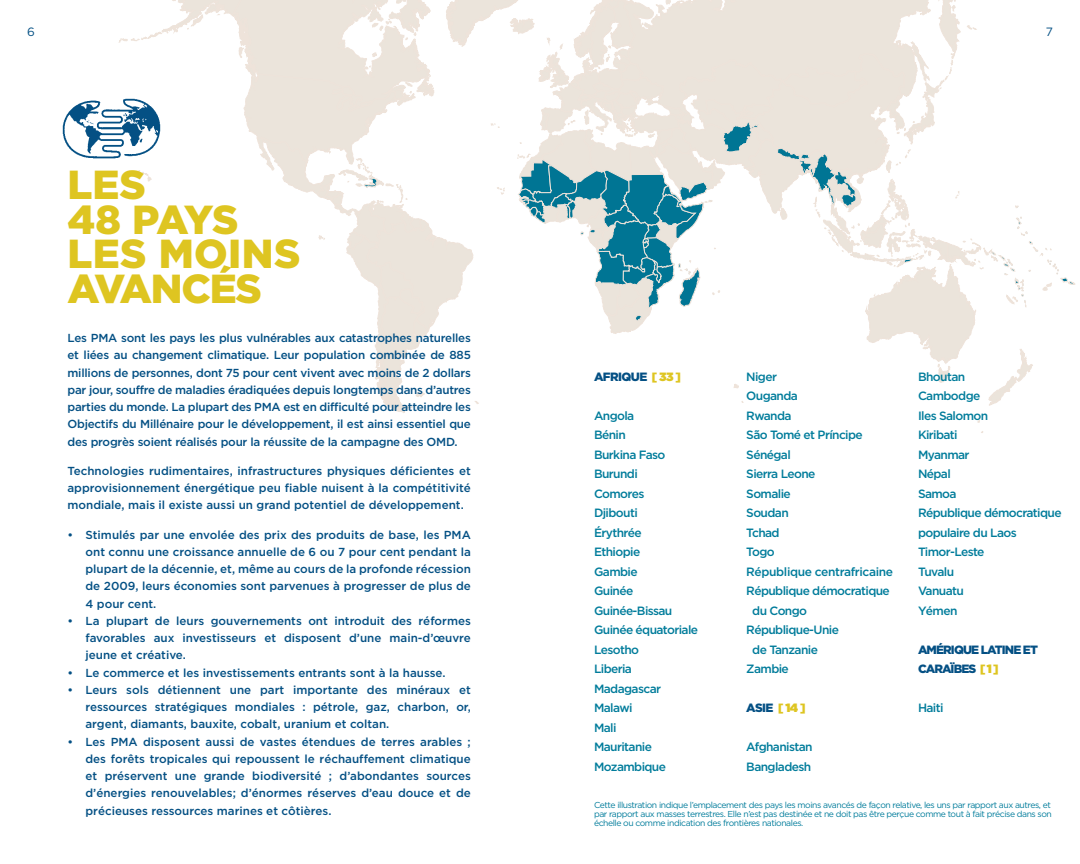
<style>
.page{position:relative;width:1080px;height:864px;background:#fff}
.page>*{position:absolute;margin:0;border:0;box-sizing:border-box;transform-origin:0 0}
.t1{font:900 40.5px/34.5px "Gotham";letter-spacing:-.015em;color:#dec521}
.t2{font:500 12px/19.5px "Gotham";letter-spacing:-.05em;color:#007c9b}
.t3{font:900 12px/19.5px "Gotham";letter-spacing:-.075em;color:#045084}
.t4{font:500 12px "Gotham";letter-spacing:-.03em;color:#007c9b}
.t5{font:900 12px "Gotham";letter-spacing:-.05em;color:#045084}
.t6{font:12px "Gotham";color:#045084}
.t7{font:500 11.7px/17.2px "Gotham";color:#045084;text-align:justify}
.t8{font:8.7px/9px "Gotham";letter-spacing:-.05em;color:#007c9b;text-align:justify}
.s1{color:#dec521}
</style>
<div class="page">
<svg style="left:118px;top:0;width:957px;height:433px"></svg>
<img style="left:62px;top:95px;width:106px;height:65px">
<p class="t6" style="left:27px;top:25px;width:9px">6</p>
<p class="t6" style="left:1046px;top:25px;width:9px">7</p>
<h1 class="t1" style="left:68px;top:167px;width:235px">LES<br>48 PAYS<br>LES MOINS<br>AVANCÉS</h1>
<p class="t7" style="left:68px;top:329px;width:405px">Les PMA sont les pays les plus vulnérables aux catastrophes naturelles et liées au changement climatique. Leur population combinée de 885 millions de personnes, dont 75 pour cent vivent avec moins de 2 dollars par jour, souffre de maladies éradiquées depuis longtemps dans d’autres parties du monde. La plupart des PMA est en difficulté pour atteindre les Objectifs du Millénaire pour le développement, il est ainsi essentiel que des progrès soient réalisés pour la réussite de la campagne des OMD.</p>
<p class="t7" style="left:68px;top:462px;width:405px">Technologies rudimentaires, infrastructures physiques déficientes et approvisionnement énergétique peu fiable nuisent à la compétitivité mondiale, mais il existe aussi un grand potentiel de développement.</p>
<p class="t7" style="left:86px;top:526px;width:387px;text-indent:-18px">• Stimulés par une envolée des prix des produits de base, les PMA ont connu une croissance annuelle de 6 ou 7 pour cent pendant la plupart de la décennie, et, même au cours de la profonde récession de 2009, leurs économies sont parvenues à progresser de plus de 4 pour cent.</p>
<p class="t7" style="left:86px;top:612px;width:387px;text-indent:-18px">• La plupart de leurs gouvernements ont introduit des réformes favorables aux investisseurs et disposent d’une main-d’œuvre jeune et créative.</p>
<p class="t7" style="left:68px;top:664px;width:380px">• Le commerce et les investissements entrants sont à la hausse.</p>
<p class="t7" style="left:86px;top:681px;width:387px;text-indent:-18px">• Leurs sols détiennent une part importante des minéraux et ressources stratégiques mondiales : pétrole, gaz, charbon, or, argent, diamants, bauxite, cobalt, uranium et coltan.</p>
<p class="t7" style="left:86px;top:733px;width:387px;text-indent:-18px">• Les PMA disposent aussi de vastes étendues de terres arables ; des forêts tropicales qui repoussent le réchauffement climatique et préservent une grande biodiversité ; d’abondantes sources d’énergies renouvelables; d’énormes réserves d’eau douce et de précieuses ressources marines et côtières.</p>
<p class="t5" style="left:594px;top:369px;width:88px">AFRIQUE <span class="s1">[ 33 ]</span></p>
<p class="t2" style="left:594px;top:405px;width:106px">Angola<br>Bénin<br>Burkina Faso<br>Burundi<br>Comores<br>Djibouti<br>Érythrée<br>Ethiopie<br>Gambie<br>Guinée<br>Guinée-Bissau<br>Guinée équatoriale<br>Lesotho<br>Liberia<br>Madagascar<br>Malawi<br>Mali<br>Mauritanie<br>Mozambique</p>
<p class="t2" style="left:746px;top:366px;width:32px">Niger</p>
<p class="t2" style="left:746px;top:386px;width:53px">Ouganda</p>
<p class="t2" style="left:746px;top:405px;width:47px">Rwanda</p>
<p class="t2" style="left:746px;top:425px;width:118px">São Tomé et Príncipe</p>
<p class="t2" style="left:746px;top:444px;width:46px">Sénégal</p>
<p class="t2" style="left:746px;top:464px;width:71px">Sierra Leone</p>
<p class="t2" style="left:746px;top:483px;width:46px">Somalie</p>
<p class="t2" style="left:746px;top:503px;width:44px">Soudan</p>
<p class="t2" style="left:746px;top:522px;width:35px">Tchad</p>
<p class="t2" style="left:746px;top:542px;width:30px">Togo</p>
<p class="t4" style="left:746px;top:564px;width:148px">République centrafricaine</p>
<p class="t2" style="left:746px;top:581px;width:145px">République démocratique</p>
<p class="t2" style="left:752px;top:600px;width:56px">du Congo</p>
<p class="t2" style="left:746px;top:620px;width:94px">République-Unie</p>
<p class="t2" style="left:752px;top:639px;width:67px">de Tanzanie</p>
<p class="t2" style="left:746px;top:659px;width:44px">Zambie</p>
<p class="t3" style="left:746px;top:698px;width:61px">ASIE <span class="s1">[ 14 ]</span></p>
<p class="t2" style="left:746px;top:737px;width:68px">Afghanistan<br>Bangladesh</p>
<p class="t2" style="left:918px;top:366px;width:145px">Bhoutan<br>Cambodge<br>Iles Salomon<br>Kiribati<br>Myanmar<br>Népal<br>Samoa<br>République démocratique populaire du Laos<br>Timor-Leste<br>Tuvalu<br>Vanuatu<br>Yémen</p>
<p class="t3" style="left:918px;top:639px;width:121px">AMÉRIQUE LATINE ET<br>CARAÏBES <span class="s1">[ 1 ]</span></p>
<p class="t2" style="left:918px;top:698px;width:27px">Haiti</p>
<p class="t8" style="left:594px;top:801px;width:459px">Cette illustration indique l’emplacement des pays les moins avancés de façon relative, les uns par rapport aux autres, et par rapport aux masses terrestres. Elle n’est pas destinée et ne doit pas être perçue comme tout à fait précise dans son échelle ou comme indication des frontières nationales.</p>
</div>
